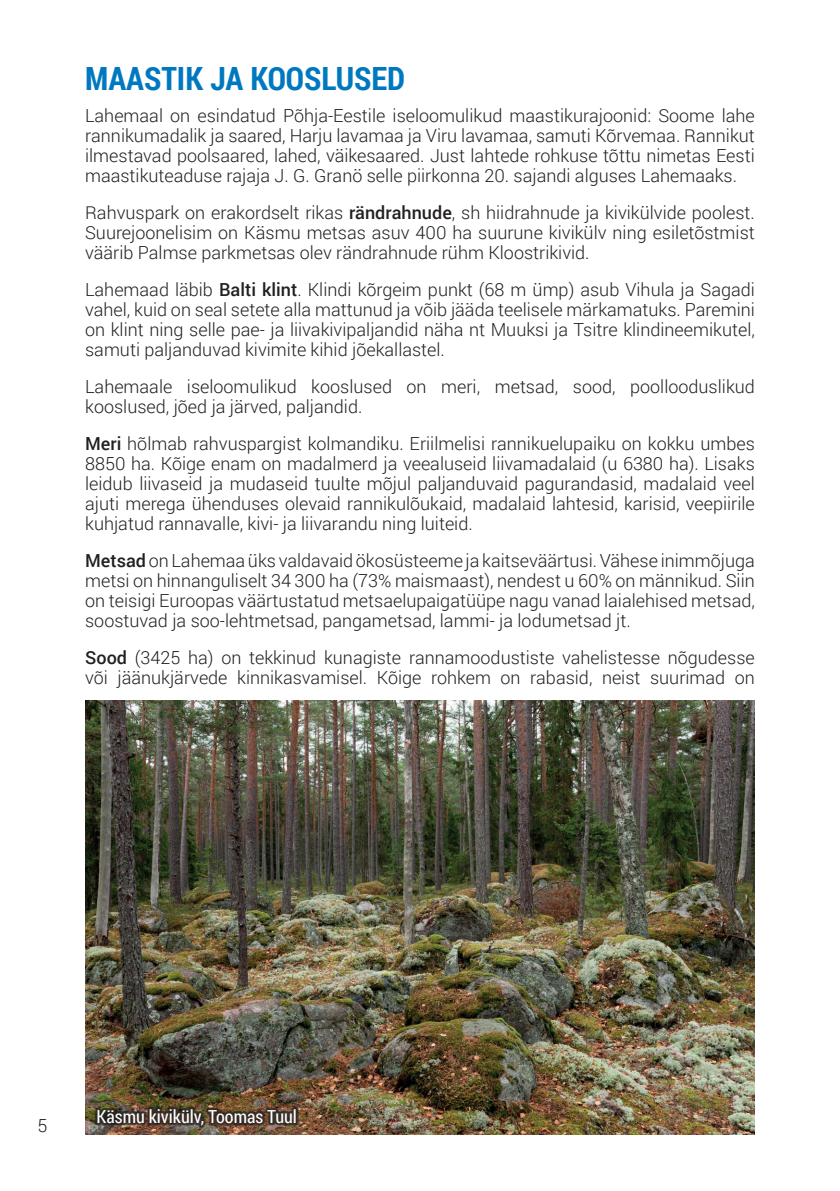
<style>
.page{position:relative;width:840px;height:1191px;background:#fff}
.page>*{position:absolute;margin:0;border:0;box-sizing:border-box;transform-origin:0 0}
.t1{font:700 32px "Roboto Condensed";color:#0078c0}
.t2{font:300 18px/20px "Roboto";color:#231f20;text-align:justify}
.t3{font:18px "Roboto Condensed";color:#fff}
.s1{font-weight:500}
</style>
<div class="page">
<img style="left:85px;top:700px;width:669px;height:434px">
<div style="left:95px;top:1106px;width:203px;height:22px;background:#231f20;opacity:.75"></div>
<h1 class="t1" style="left:85px;top:56px;width:321px">MAASTIK JA KOOSLUSED</h1>
<p class="t2" style="left:85px;top:105px;width:671px">Lahemaal on esindatud Põhja-Eestile iseloomulikud maastikurajoonid: Soome lahe rannikumadalik ja saared, Harju lavamaa ja Viru lavamaa, samuti Kõrvemaa. Rannikut ilmestavad poolsaared, lahed, väikesaared. Just lahtede rohkuse tõttu nimetas Eesti maastikuteaduse rajaja J. G. Granö selle piirkonna 20. sajandi alguses Lahemaaks.</p>
<p class="t2" style="left:85px;top:202px;width:670px">Rahvuspark on erakordselt rikas <span class="s1">rändrahnude</span>, sh hiidrahnude ja kivikülvide poolest.<br>Suurejoonelisim on Käsmu metsas asuv 400 ha suurune kivikülv ning esiletõstmist väärib Palmse parkmetsas olev rändrahnude rühm Kloostrikivid.</p>
<p class="t2" style="left:85px;top:279px;width:671px">Lahemaad läbib <span class="s1">Balti klint</span>. Klindi kõrgeim punkt (68 m ümp) asub Vihula ja Sagadi vahel, kuid on seal setete alla mattunud ja võib jääda teelisele märkamatuks. Paremini on klint ning selle pae- ja liivakivipaljandid näha nt Muuksi ja Tsitre klindineemikutel, samuti paljanduvad kivimite kihid jõekallastel.</p>
<p class="t2" style="left:85px;top:376px;width:671px">Lahemaale iseloomulikud kooslused on meri, metsad, sood, poollooduslikud kooslused, jõed ja järved, paljandid.</p>
<p class="t2" style="left:85px;top:433px;width:670px"><span class="s1">Meri</span> hõlmab rahvuspargist kolmandiku. Eriilmelisi rannikuelupaiku on kokku umbes 8850 ha. Kõige enam on madalmerd ja veealuseid liivamadalaid (u 6380 ha). Lisaks leidub liivaseid ja mudaseid tuulte mõjul paljanduvaid pagurandasid, madalaid veel ajuti merega ühenduses olevaid rannikulõukaid, madalaid lahtesid, karisid, veepiirile kuhjatud rannavalle, kivi- ja liivarandu ning luiteid.</p>
<p class="t2" style="left:85px;top:550px;width:671px"><span class="s1">Metsad</span> on Lahemaa üks valdavaid ökosüsteeme ja kaitseväärtusi. Vähese inimmõjuga metsi on hinnanguliselt 34 300 ha (73% maismaast), nendest u 60% on männikud. Siin on teisigi Euroopas väärtustatud metsaelupaigatüüpe nagu vanad laialehised metsad, soostuvad ja soo-lehtmetsad, pangametsad, lammi- ja lodumetsad jt.</p>
<p class="t2" style="left:85px;top:647px;width:670px"><span class="s1">Sood</span> (3425 ha) on tekkinud kunagiste rannamoodustiste vahelistesse nõgudesse või jäänukjärvede kinnikasvamisel. Kõige rohkem on rabasid, neist suurimad on</p>
<p class="t2" style="left:38px;top:1115px;width:11px">5</p>
<p class="t3" style="left:96px;top:1103px;width:202px">Käsmu kivikülv, Toomas Tuul</p>
</div>
